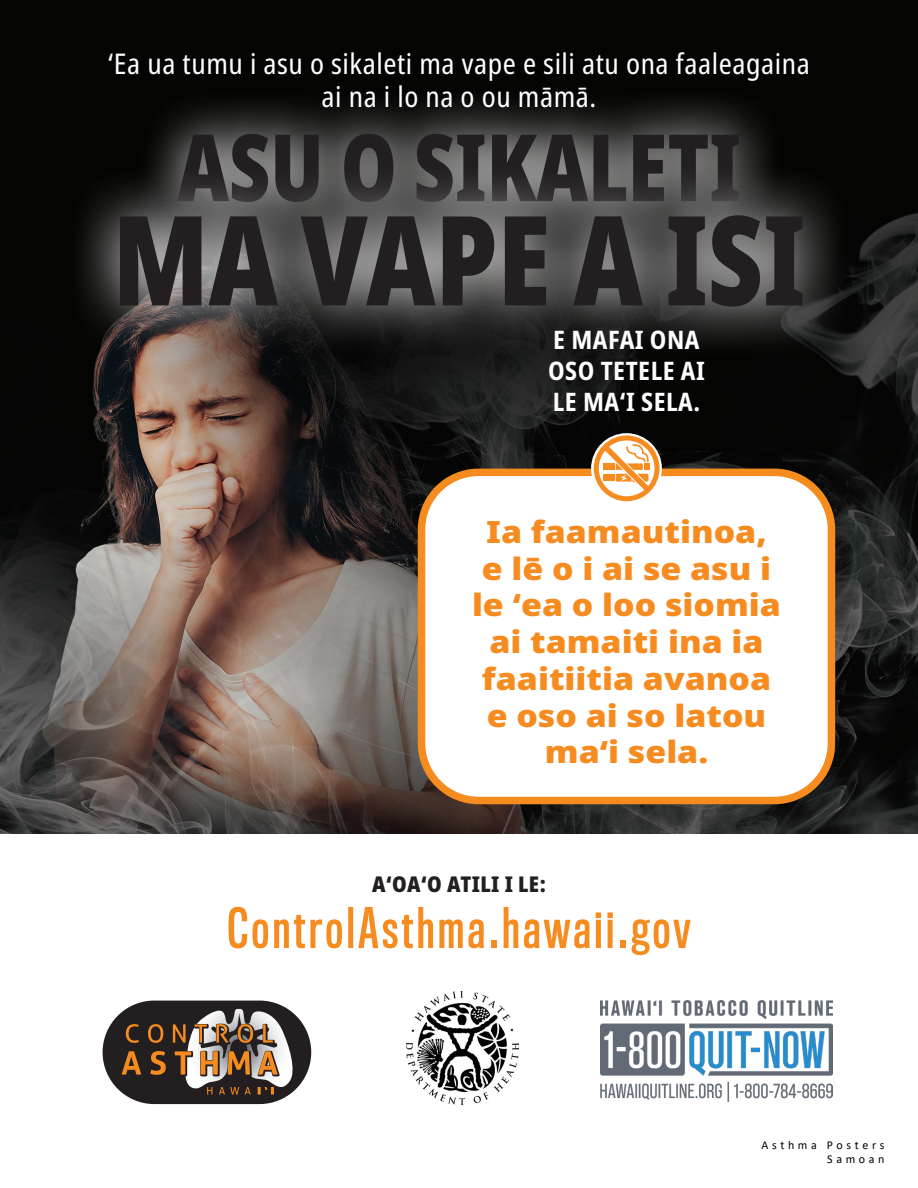
<style>
.page{position:relative;width:918px;height:1188px;background:#fff}
.page>*{position:absolute;margin:0;border:0;box-sizing:border-box;transform-origin:0 0}
.t1{font:900 condensed 124.5px "Noto Sans";color:#231f20;scale:.9 1}
.t2{font:900 condensed 93px "Noto Sans";color:#231f20;scale:.9 1}
.t3{font:51.45px "Titling Gothic FB Comp Standard";letter-spacing:.07em;color:#f68b1f}
.t4{font:900 30.75px/36.8px "Noto Sans";color:#f68b1f;text-align:center;scale:1.1 1}
.t5{font:condensed 28.5px/33px "Noto Sans";letter-spacing:.02em;color:#fff;text-align:center}
.t6{font:700 condensed 25.5px/30.8px "Noto Sans";letter-spacing:.02em;color:#fff}
.t7{font:900 condensed 21.75px "Noto Sans";letter-spacing:.02em;color:#231f20}
.t8{font:12px/14.4px "Calibri";letter-spacing:.3em;color:#000;text-align:right}
</style>
<div class="page">
<img style="left:0;top:0;width:918px;height:834px">
<div style="left:422px;top:472px;width:409px;height:329px;background:#fff;border-radius:57px"></div>
<div style="left:418px;top:469px;width:417px;height:335px;border:8px solid #f68b1f;border-radius:57px"></div>
<img style="left:600px;top:1001px;width:233px;height:101px">
<div style="left:103px;top:1001px;width:208px;height:103px;background:#231f20;border-radius:52px"></div>
<svg style="left:121px;top:1009px;width:176px;height:87px"></svg>
<svg style="left:134px;top:87px;width:649px;height:76px;background:#2f2f2e"></svg>
<svg style="left:66px;top:163px;width:787px;height:196px;background:#50504e"></svg>
<svg style="left:591px;top:433px;width:71px;height:71px"></svg>
<svg style="left:594px;top:435px;width:66px;height:66px"></svg>
<img style="left:406px;top:992px;width:113px;height:112px">
<p class="t5" style="left:108px;top:48px;width:703px">ʻEa ua tumu i asu o sikaleti ma vape e sili atu ona faaleagaina ai na i lo na o ou māmā.</p>
<p class="t2" style="left:177px;top:97px;width:628px">ASU O SIKALETI</p>
<p class="t1" style="left:113px;top:166px;width:771px">MA VAPE A ISI</p>
<p class="t6" style="left:548px;top:325px;width:158px">E MAFAI ONA<br>OSO TETELE AI<br>LE MAʻI SELA.</p>
<p class="t4" style="left:472px;top:513px;width:282px">Ia faamautinoa, e lē o i ai se asu i le ʻea o loo siomia ai tamaiti ina ia faaitiitia avanoa e oso ai so latou maʻi sela.</p>
<p class="t7" style="left:372px;top:868px;width:175px">AʻOAʻO ATILI I LE:</p>
<p class="t3" style="left:227px;top:899px;width:465px">ControlAsthma.hawaii.gov</p>
<p class="t8" style="left:762px;top:1137px;width:124px">Asthma Posters<br>Samoan</p>
</div>
